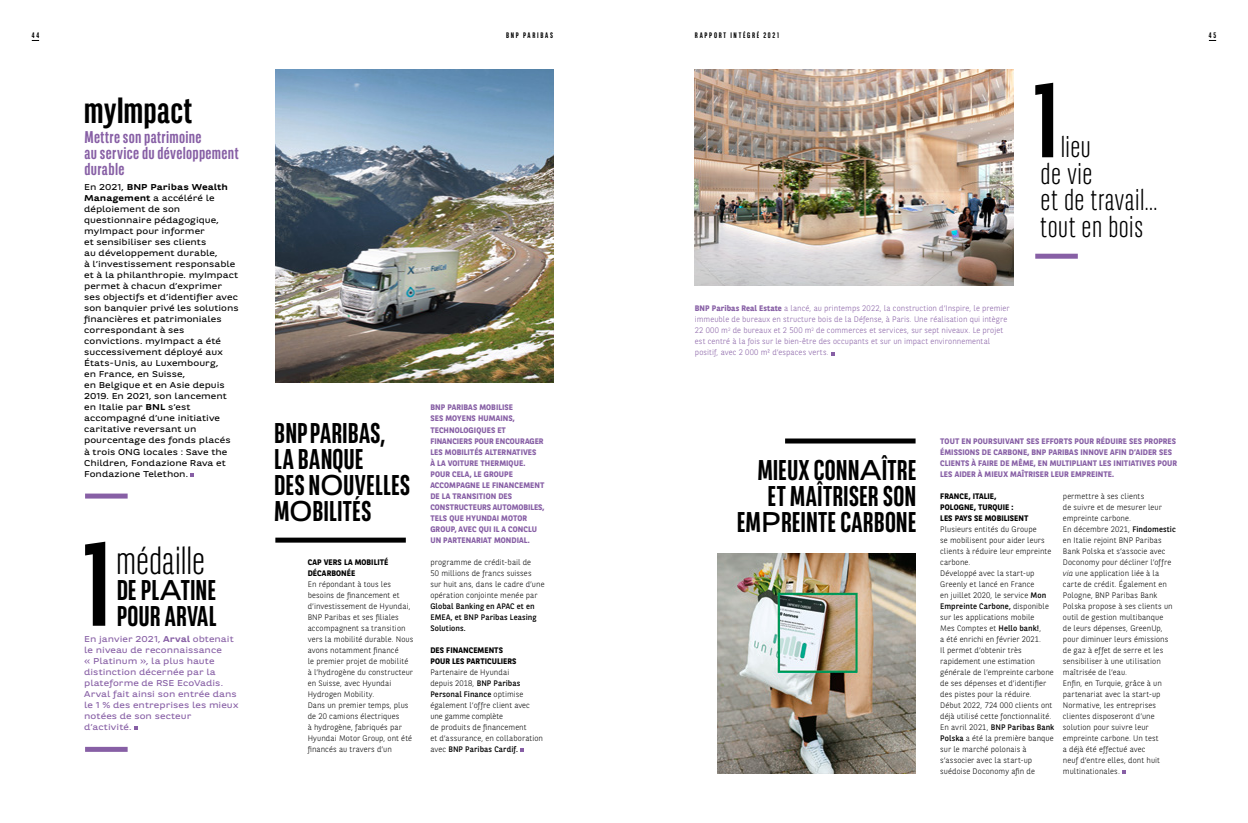
<style>
.page{position:relative;width:1248px;height:823px;background:#fff}
.page>*{position:absolute;margin:0;border:0;box-sizing:border-box;transform-origin:0 0}
.t1{font:700 120px "BNPP Sans Condensed";color:#000}
.t2{font:700 106.4px "BNPP Sans Condensed";color:#000}
.t3{font:300 39px "BNPP Sans Condensed";color:#000}
.t4{font:700 36.4px "BNPP Sans Condensed";letter-spacing:.005em;color:#000}
.t5{font:300 30px/26.5px "BNPP Sans Condensed";letter-spacing:.015em;color:#000}
.t6{font:700 28.5px/26px "BNPP Sans Condensed";color:#000}
.t7{font:700 17px/16px "BNPP Sans Condensed";letter-spacing:.02em;color:#875fa5}
.t8{font:8.5px/11px "BNPP Expanded Sans";letter-spacing:.01em;color:#000}
.t9{font:8.5px/11px "BNPP Expanded Sans";letter-spacing:.015em;color:#875fa5}
.t10{font:300 8px/11px "BNPP Sans";letter-spacing:.01em;color:#000}
.t11{font:700 8px/11px "BNPP Sans";letter-spacing:.005em;color:#875fa5}
.t12{font:300 8px/11px "BNPP Sans";letter-spacing:.01em;color:#875fa5}
.t13{font:700 8px/11px "BNPP Sans";letter-spacing:.005em;color:#000}
.t14{font:8px/11px "BNPP Sans";letter-spacing:.01em;color:#000}
.t15{font:700 8px "BNPP Sans Condensed";letter-spacing:.215em;color:#000}
.s1{font-weight:700}
.s2{font-family:"BNPP Expanded Sans";font-weight:400}
.s3{font-weight:400}
.s4{font-style:italic}
</style>
<div class="page">
<svg style="left:190px;top:473px;width:4px;height:3px"></svg>
<div style="left:85px;top:493px;width:43px;height:5px;background:#875fa5"></div>
<div style="left:85px;top:746px;width:43px;height:5px;background:#875fa5"></div>
<img style="left:694px;top:69px;width:319px;height:217px">
<img style="left:275px;top:69px;width:278px;height:313px">
<div style="left:275px;top:537px;width:131px;height:5px;background:#000"></div>
<img style="left:717px;top:553px;width:198px;height:220px">
<div style="left:785px;top:438px;width:130px;height:5px;background:#000"></div>
<div style="left:1035px;top:253px;width:42px;height:5px;background:#875fa5"></div>
<p class="t15" style="left:32px;top:31px;width:9px">44</p>
<p class="t15" style="left:506px;top:31px;width:49px">BNP PARIBAS</p>
<p class="t15" style="left:694px;top:31px;width:85px">RAPPORT INTÉGRÉ 2021</p>
<p class="t15" style="left:1208px;top:31px;width:9px">45</p>
<h3 class="t4" style="left:84px;top:89px;width:110px">myImpact</h3>
<h3 class="t7" style="left:84px;top:129px;width:155px">Mettre son patrimoine<br>au service du développement durable</h3>
<p class="t8" style="left:84px;top:181px;width:156px">En 2021, <span class="s1">BNP Paribas Wealth<br>Management</span> a accéléré le déploiement de son questionnaire pédagogique, myImpact pour informer<br>et sensibiliser ses clients<br>au développement durable,<br>à l’investissement responsable et à la philanthropie. myImpact permet à chacun d’exprimer ses objectifs et d’identifier avec son banquier privé les solutions financières et patrimoniales correspondant à ses convictions. myImpact a été successivement déployé aux<br>États-Unis, au Luxembourg,<br>en France, en Suisse,<br>en Belgique et en Asie depuis<br>2019. En 2021, son lancement en Italie par <span class="s1">BNL</span> s’est accompagné d’une initiative caritative reversant un pourcentage des fonds placés<br>à trois ONG locales : Save the<br>Children, Fondazione Rava et<br>Fondazione Telethon.</p>
<h1 class="t1" style="left:83px;top:513px;width:29px">1</h1>
<h3 class="t3" style="left:116px;top:535px;width:91px">médaille</h3>
<h3 class="t6" style="left:117px;top:576px;width:101px">DE PL<span class="s2">A</span>TINE<br>POUR ARVAL</h3>
<p class="t9" style="left:84px;top:632px;width:156px">En janvier 2021, <span class="s1">Arval</span> obtenait le niveau de reconnaissance<br>« Platinum », la plus haute distinction décernée par la plateforme de RSE EcoVadis.<br>Arval fait ainsi son entrée dans le 1 % des entreprises les mieux notées de son secteur d’activité.</p>
<h3 class="t6" style="left:274px;top:419px;width:138px">BNP PARIBAS,<br>LA BANQUE<br>DES N<span class="s2">O</span>UVELLES<br>M<span class="s2">O</span>BILITÉS</h3>
<p class="t13" style="left:308px;top:555px;width:82px">CAP VERS LA MOBILITÉ<br>DÉCARBONÉE</p>
<p class="t10" style="left:308px;top:577px;width:107px">En répondant à tous les besoins de financement et d’investissement de Hyundai,<br>BNP Paribas et ses filiales accompagnent sa transition vers la mobilité durable. Nous avons notamment financé<br>le premier projet de mobilité à l’hydrogène du constructeur en Suisse, avec Hyundai<br>Hydrogen Mobility.<br>Dans un premier temps, plus de 20 camions électriques<br>à hydrogène, fabriqués par<br>Hyundai Motor Group, ont été financés au travers d’un</p>
<p class="t11" style="left:430px;top:401px;width:116px">BNP PARIBAS MOBILISE<br>SES MOYENS HUMAINS,<br>TECHNOLOGIQUES ET<br>FINANCIERS POUR ENCOURAGER<br>LES MOBILITÉS ALTERNATIVES<br>À LA VOITURE THERMIQUE.<br>POUR CELA, LE GROUPE<br>ACCOMPAGNE LE FINANCEMENT<br>DE LA TRANSITION DES<br>CONSTRUCTEURS AUTOMOBILES,<br>TELS QUE HYUNDAI MOTOR<br>GROUP, AVEC QUI IL A CONCLU<br>UN PARTENARIAT MONDIAL.</p>
<p class="t10" style="left:430px;top:555px;width:116px">programme de crédit-bail de<br>50 millions de francs suisses<br>sur huit ans, dans le cadre d’une opération conjointe menée par</p>
<p class="t14" style="left:430px;top:599px;width:108px">Global Banking en APAC et en<br>EMEA, et BNP Paribas Leasing<br>Solutions.</p>
<p class="t13" style="left:430px;top:643px;width:87px">DES FINANCEMENTS<br>POUR LES PARTICULIERS</p>
<p class="t10" style="left:430px;top:665px;width:114px">Partenaire de Hyundai<br>depuis 2018, <span class="s3">BNP Paribas<br>Personal Finance</span> optimise également l’offre client avec une gamme complète<br>de produits de financement<br>et d’assurance, en collaboration avec <span class="s3">BNP Paribas Cardif.</span></p>
<h2 class="t2" style="left:1033px;top:58px;width:26px">1</h2>
<h3 class="t5" style="left:1040px;top:133px;width:118px;text-indent:20px">lieu<br>de vie<br>et de travail... tout en bois</h3>
<p class="t12" style="left:694px;top:302px;width:316px"><span class="s1">BNP Paribas Real Estate</span> a lancé, au printemps 2022, la construction d’Inspire, le premier immeuble de bureaux en structure bois de la Défense, à Paris. Une réalisation qui intègre 22 000 m<sup>2</sup> de bureaux et 2 500 m<sup>2</sup> de commerces et services, sur sept niveaux. Le projet est centré à la fois sur le bien-être des occupants et sur un impact environnemental positif, avec 2 000 m² d’espaces verts.</p>
<h3 class="t6" style="left:736px;top:456px;width:181px;text-align:right">MIEUX CONN<span class="s2">A</span>ÎTRE<br>ET MAÎTRISER SON<br>EM<span class="s2">P</span>REINTE CARBONE</h3>
<p class="t11" style="left:940px;top:434px;width:238px">TOUT EN POURSUIVANT SES EFFORTS POUR RÉDUIRE SES PROPRES ÉMISSIONS DE CARBONE, BNP PARIBAS INNOVE AFIN D’AIDER SES CLIENTS À FAIRE DE MÊME, EN MULTIPLIANT LES INITIATIVES POUR LES AIDER À MIEUX MAÎTRISER LEUR EMPREINTE.</p>
<p class="t13" style="left:940px;top:489px;width:90px">FRANCE, ITALIE,<br>POLOGNE, TURQUIE :<br>LES PAYS SE MOBILISENT</p>
<p class="t10" style="left:940px;top:522px;width:115px">Plusieurs entités du Groupe<br>se mobilisent pour aider leurs clients à réduire leur empreinte carbone.<br>Développé avec la start-up<br>Greenly et lancé en France<br>en juillet 2020, le service <span class="s3">Mon<br>Empreinte Carbone,</span> disponible sur les applications mobile<br>Mes Comptes et <span class="s3">Hello bank!</span>,<br>a été enrichi en février 2021.<br>Il permet d’obtenir très rapidement une estimation générale de l’empreinte carbone de ses dépenses et d’identifier des pistes pour la réduire.<br>Début 2022, 724 000 clients ont déjà utilisé cette fonctionnalité.<br>En avril 2021, <span class="s3">BNP Paribas Bank<br>Polska</span> a été la première banque sur le marché polonais à s’associer avec la start-up suédoise Doconomy afin de</p>
<p class="t10" style="left:1062px;top:489px;width:114px">permettre à ses clients<br>de suivre et de mesurer leur empreinte carbone.<br>En décembre 2021, <span class="s3">Findomestic </span>en Italie rejoint BNP Paribas<br>Bank Polska et s’associe avec<br>Doconomy pour décliner l’offre <span class="s4">via</span> une application liée à la carte de crédit. Également en<br>Pologne, BNP Paribas Bank<br>Polska propose à ses clients un outil de gestion multibanque<br>de leurs dépenses, GreenUp, pour diminuer leurs émissions de gaz à effet de serre et les sensibiliser à une utilisation maîtrisée de l’eau.<br>Enfin, en Turquie, grâce à un partenariat avec la start-up<br>Normative, les entreprises clientes disposeront d’une solution pour suivre leur empreinte carbone. Un test<br>a déjà été effectué avec<br>neuf d’entre elles, dont huit multinationales.</p>
</div>
